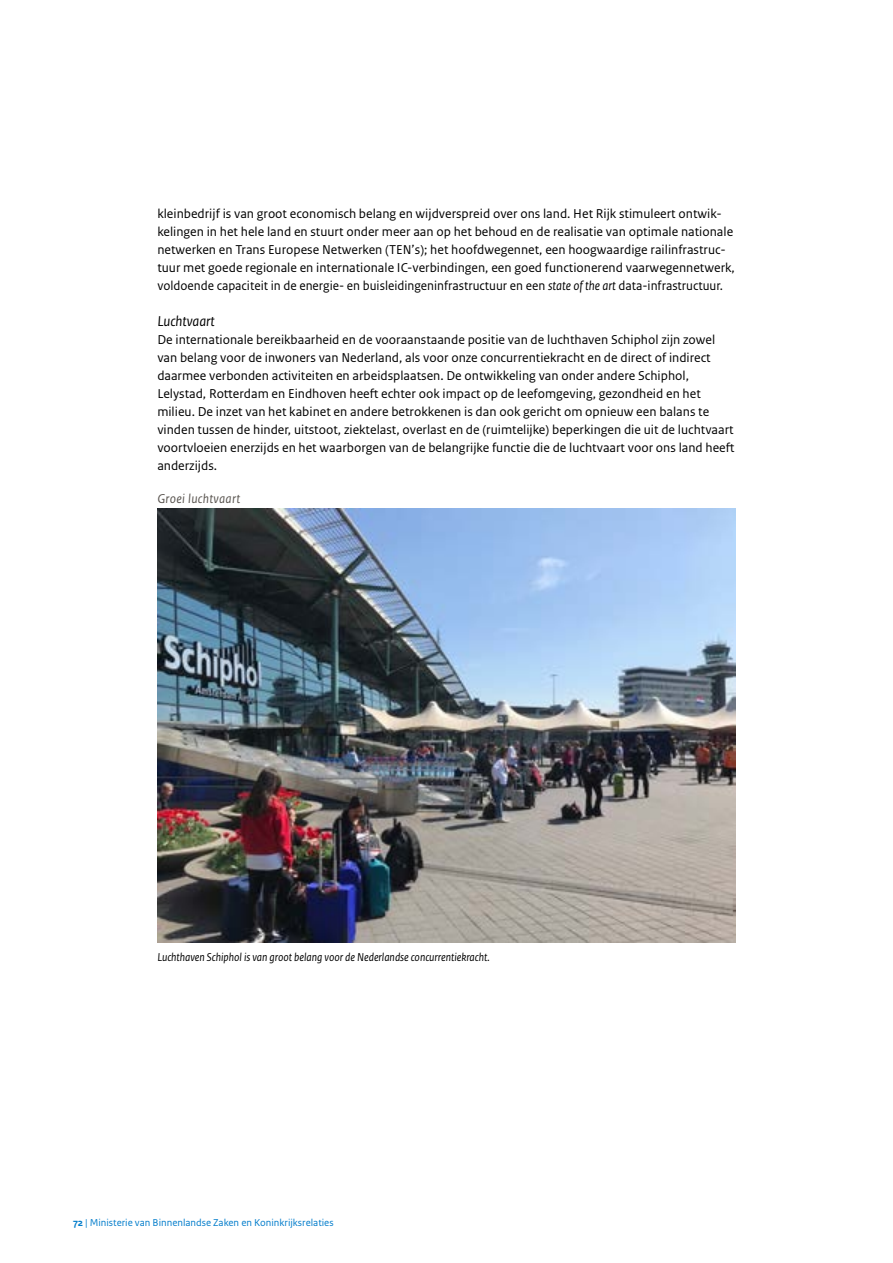
<style>
.page{position:relative;width:893px;height:1263px;background:#fff}
.page>*{position:absolute;margin:0;border:0;box-sizing:border-box;transform-origin:0 0}
._06_RO_Subalineakop{font:italic 15px "Rijksoverheid Sans Text";color:#000}
._10_RO_Broodtekst_Sa{font:13.5px/18px "Rijksoverheid Sans Text";color:#000}
._13_RO_Fotobijschrif{font:italic 13.5px "Rijksoverheid Sans Text";letter-spacing:.025em;color:#59544f}
._13_RO_Fotobijschrif-2{font:italic 12px "Rijksoverheid Sans Text";color:#000;scale:.96 1}
.t1{font:10.5px "Rijksoverheid Sans Text";color:#007ccb}
.s1{font-style:italic}
.s2{font-weight:700}
</style>
<div class="page">
<img style="left:157px;top:509px;width:579px;height:433px">
<p class="_10_RO_Broodtekst_Sa" style="left:157px;top:205px;width:579px">kleinbedrijf is van groot economisch belang en wijdverspreid over ons land. Het Rijk stimuleert ontwik&shy;kelingen in het hele land en stuurt onder meer aan op het behoud en de realisatie van optimale nationale netwerken en Trans Europese Netwerken (TEN’s); het hoofdwegennet, een hoogwaardige railinfrastruc&shy;tuur met goede regionale en internationale IC-verbindingen, een goed functionerend vaarwegennetwerk, voldoende capaciteit in de energie- en buisleidingeninfrastructuur en een <span class="s1">state of the art</span> data-infrastructuur.</p>
<p class="_06_RO_Subalineakop" style="left:157px;top:313px;width:59px">Luchtvaart</p>
<p class="_10_RO_Broodtekst_Sa" style="left:157px;top:331px;width:579px">De internationale bereikbaarheid en de vooraanstaande positie van de luchthaven Schiphol zijn zowel van belang voor de inwoners van Nederland, als voor onze concurrentiekracht en de direct of indirect daarmee verbonden activiteiten en arbeidsplaatsen. De ontwikkeling van onder andere Schiphol, Lelystad, Rotterdam en Eindhoven heeft echter ook impact op de leefomgeving, gezondheid en het milieu. De inzet van het kabinet en andere betrokkenen is dan ook gericht om opnieuw een balans te vinden tussen de hinder, uitstoot, ziektelast, overlast en de (ruimtelijke) beperkingen die uit de luchtvaart voortvloeien enerzijds en het waarborgen van de belangrijke functie die de luchtvaart voor ons land heeft anderzijds.</p>
<p class="_13_RO_Fotobijschrif" style="left:157px;top:491px;width:84px">Groei luchtvaart</p>
<p class="_13_RO_Fotobijschrif-2" style="left:157px;top:950px;width:348px">Luchthaven Schiphol is van groot belang voor de Nederlandse concurrentiekracht.</p>
<p class="t1" style="left:73px;top:1216px;width:262px"><span class="s2">72</span> | Ministerie van Binnenlandse Zaken en Koninkrijksrelaties</p>
</div>
